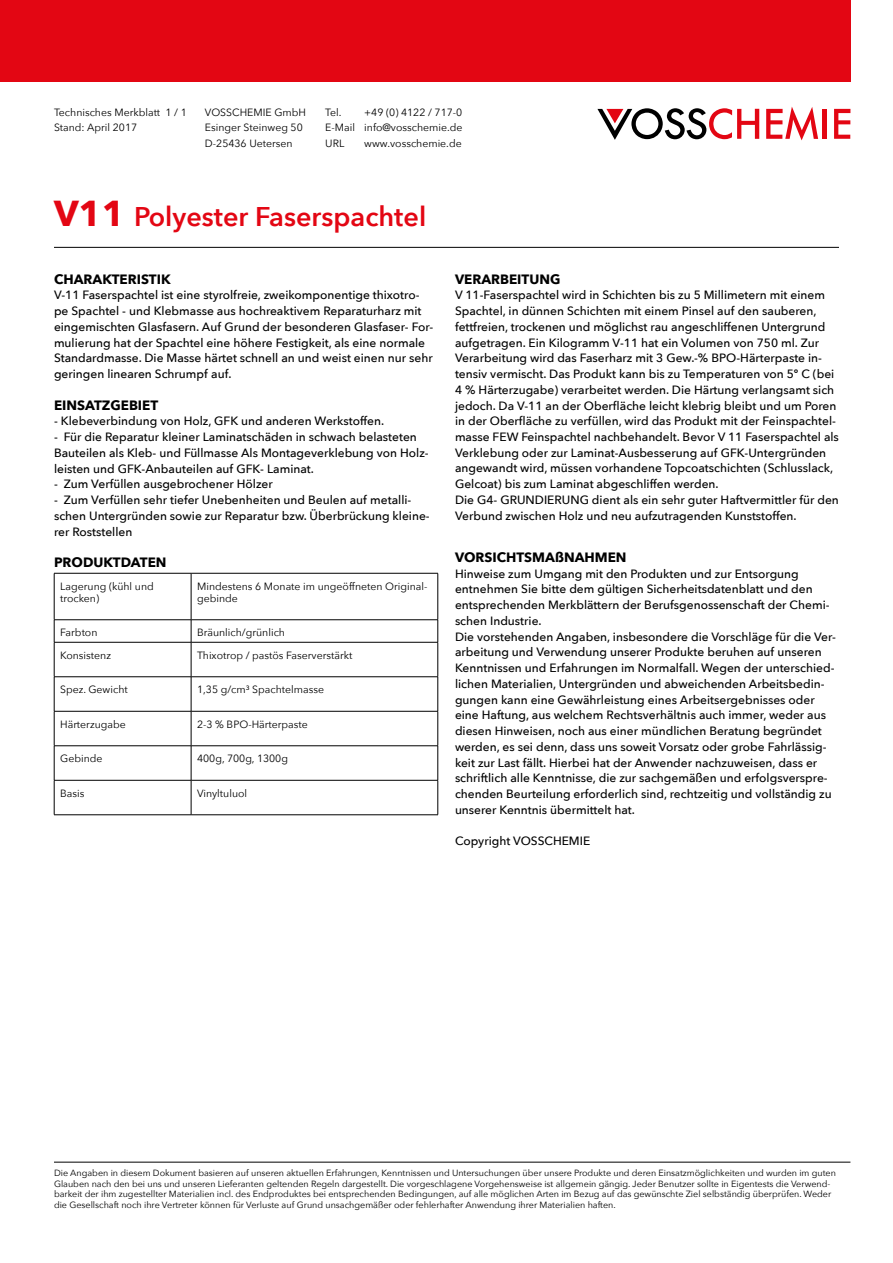
<style>
.page{position:relative;width:893px;height:1263px;background:#fff}
.page>*{position:absolute;margin:0;border:0;box-sizing:border-box;transform-origin:0 0}
.t1{font:600 27px "Avenir Next";color:#e30613}
.t2{font:700 13.5px "Avenir Next";color:#000}
.t3{font:500 12px/15.8px "Avenir Next";color:#000}
.t4{font:10.5px/15.8px "Avenir Next";color:#000}
.t5{font:9px/10.5px "Avenir Next";color:#000}
.s1{font-weight:700;font-size:36px}
</style>
<div class="page">
<hr style="left:54px;top:247px;width:785px;height:1px;background:#000">
<div style="left:0;top:0;width:850px;height:82px;background:#e30613"></div>
<svg style="left:766px;top:107px;width:52px;height:33px"></svg>
<hr style="left:823px;top:109px;width:4px;height:30px;background:#e30613">
<svg style="left:834px;top:109px;width:16px;height:30px"></svg>
<svg style="left:597px;top:108px;width:162px;height:32px"></svg>
<hr style="left:54px;top:573px;width:137px;height:1px;background:#000">
<hr style="left:54px;top:573px;width:1px;height:47px;background:#000">
<hr style="left:191px;top:573px;width:247px;height:1px;background:#000">
<hr style="left:191px;top:573px;width:1px;height:47px;background:#000">
<hr style="left:438px;top:573px;width:1px;height:47px;background:#000">
<hr style="left:54px;top:619px;width:137px;height:1px;background:#000">
<svg style="left:54px;top:620px;width:1px;height:22px"></svg>
<hr style="left:191px;top:619px;width:247px;height:1px;background:#000">
<svg style="left:191px;top:620px;width:1px;height:22px"></svg>
<svg style="left:438px;top:620px;width:1px;height:22px"></svg>
<hr style="left:54px;top:642px;width:137px;height:1px;background:#000">
<hr style="left:54px;top:642px;width:1px;height:35px;background:#000">
<hr style="left:191px;top:642px;width:247px;height:1px;background:#000">
<hr style="left:191px;top:642px;width:1px;height:35px;background:#000">
<hr style="left:438px;top:642px;width:1px;height:35px;background:#000">
<hr style="left:54px;top:676px;width:137px;height:1px;background:#000">
<hr style="left:54px;top:677px;width:1px;height:34px;background:#000">
<hr style="left:191px;top:676px;width:247px;height:1px;background:#000">
<hr style="left:191px;top:677px;width:1px;height:34px;background:#000">
<hr style="left:438px;top:677px;width:1px;height:34px;background:#000">
<hr style="left:54px;top:711px;width:137px;height:1px;background:#000">
<hr style="left:54px;top:711px;width:1px;height:35px;background:#000">
<hr style="left:191px;top:711px;width:247px;height:1px;background:#000">
<hr style="left:191px;top:711px;width:1px;height:35px;background:#000">
<hr style="left:438px;top:711px;width:1px;height:35px;background:#000">
<hr style="left:54px;top:745px;width:137px;height:1px;background:#000">
<hr style="left:54px;top:746px;width:1px;height:34px;background:#000">
<hr style="left:191px;top:745px;width:247px;height:1px;background:#000">
<hr style="left:191px;top:746px;width:1px;height:34px;background:#000">
<hr style="left:438px;top:746px;width:1px;height:34px;background:#000">
<hr style="left:54px;top:780px;width:137px;height:1px;background:#000">
<hr style="left:54px;top:780px;width:1px;height:35px;background:#000">
<hr style="left:191px;top:780px;width:247px;height:1px;background:#000">
<hr style="left:191px;top:780px;width:1px;height:35px;background:#000">
<hr style="left:438px;top:780px;width:1px;height:35px;background:#000">
<hr style="left:54px;top:814px;width:137px;height:1px;background:#000">
<hr style="left:191px;top:814px;width:247px;height:1px;background:#000">
<hr style="left:54px;top:1162px;width:796px;height:1px;background:#000">
<p class="t4" style="left:54px;top:104px;width:134px">Technisches Merkblatt 1 / 1<br>Stand: April 2017</p>
<p class="t4" style="left:205px;top:104px;width:103px">VOSSCHEMIE GmbH<br>Esinger Steinweg 50<br>D-25436 Uetersen</p>
<p class="t4" style="left:325px;top:104px;width:18px">Tel.</p>
<p class="t4" style="left:325px;top:104px;width:139px;text-align:justify;text-indent:39px">+49 (0) 4122 / 717-0<br>E-Mail info@vosschemie.de URL</p>
<p class="t4" style="left:364px;top:135px;width:99px">www.vosschemie.de</p>
<h1 class="t1" style="left:54px;top:193px;width:374px"><span class="s1">V11</span> Polyester Faserspachtel</h1>
<p class="t2" style="left:54px;top:267px;width:118px">CHARAKTERISTIK</p>
<p class="t3" style="left:54px;top:287px;width:381px">V-11 Faserspachtel ist eine styrolfreie, zweikomponentige thixotro&shy;pe Spachtel - und Klebmasse aus hochreaktivem Reparaturharz mit eingemischten Glasfasern. Auf Grund der besonderen Glasfaser- For&shy;mulierung hat der Spachtel eine höhere Festigkeit, als eine normale Standardmasse. Die Masse härtet schnell an und weist einen nur sehr geringen linearen Schrumpf auf.</p>
<p class="t2" style="left:54px;top:393px;width:106px">EINSATZGEBIET</p>
<p class="t3" style="left:54px;top:413px;width:332px">- Klebeverbindung von Holz, GFK und anderen Werkstoffen.</p>
<p class="t3" style="left:54px;top:429px;width:376px">- Für die Reparatur kleiner Laminatschäden in schwach belasteten<br>Bauteilen als Kleb- und Füllmasse Als Montageverklebung von Holz&shy;leisten und GFK-Anbauteilen auf GFK- Laminat.</p>
<p class="t3" style="left:54px;top:476px;width:220px">- Zum Verfüllen ausgebrochener Hölzer</p>
<p class="t3" style="left:54px;top:492px;width:377px">- Zum Verfüllen sehr tiefer Unebenheiten und Beulen auf metalli&shy;schen Untergründen sowie zur Reparatur bzw. Überbrückung kleine&shy;rer Roststellen</p>
<p class="t2" style="left:54px;top:551px;width:114px">PRODUKTDATEN</p>
<p class="t4" style="left:60px;top:580px;width:95px;line-height:12px">Lagerung (kühl und trocken)</p>
<p class="t4" style="left:197px;top:580px;width:232px;line-height:12px">Mindestens 6 Monate im ungeöffneten Original&shy;gebinde</p>
<p class="t4" style="left:60px;top:624px;width:39px">Farbton</p>
<p class="t4" style="left:197px;top:624px;width:89px">Bräunlich/grünlich</p>
<p class="t4" style="left:60px;top:647px;width:52px">Konsistenz</p>
<p class="t4" style="left:197px;top:647px;width:157px">Thixotrop / pastös Faserverstärkt</p>
<p class="t4" style="left:60px;top:681px;width:69px">Spez. Gewicht</p>
<p class="t4" style="left:197px;top:681px;width:128px">1,35 g/cm³ Spachtelmasse</p>
<p class="t4" style="left:60px;top:716px;width:67px">Härterzugabe</p>
<p class="t4" style="left:197px;top:716px;width:112px">2-3 % BPO-Härterpaste</p>
<p class="t4" style="left:60px;top:750px;width:44px">Gebinde</p>
<p class="t4" style="left:197px;top:750px;width:92px">400g, 700g, 1300g</p>
<p class="t4" style="left:60px;top:785px;width:26px">Basis</p>
<p class="t4" style="left:197px;top:785px;width:52px">Vinyltuluol</p>
<p class="t2" style="left:455px;top:267px;width:107px">VERARBEITUNG</p>
<p class="t3" style="left:455px;top:287px;width:385px">V 11-Faserspachtel wird in Schichten bis zu 5 Millimetern mit einem Spachtel, in dünnen Schichten mit einem Pinsel auf den sauberen, fettfreien, trockenen und möglichst rau angeschliffenen Untergrund aufgetragen. Ein Kilogramm V-11 hat ein Volumen von 750 ml. Zur Verarbeitung wird das Faserharz mit 3 Gew.-% BPO-Härterpaste in&shy;tensiv vermischt. Das Produkt kann bis zu Temperaturen von 5º C (bei 4 % Härterzugabe) verarbeitet werden. Die Härtung verlangsamt sich jedoch. Da V-11 an der Oberfläche leicht klebrig bleibt und um Poren in der Oberfläche zu verfüllen, wird das Produkt mit der Feinspachtel&shy;masse FEW Feinspachtel nachbehandelt. Bevor V 11 Faserspachtel als Verklebung oder zur Laminat-Ausbesserung auf GFK-Untergründen angewandt wird, müssen vorhandene Topcoatschichten (Schlusslack, Gelcoat) bis zum Laminat abgeschliffen werden.<br>Die G4- GRUNDIERUNG dient als ein sehr guter Haftvermittler für den Verbund zwischen Holz und neu aufzutragenden Kunststoffen.</p>
<p class="t2" style="left:455px;top:545px;width:173px">VORSICHTSMAßNAHMEN</p>
<p class="t3" style="left:455px;top:565px;width:383px">Hinweise zum Umgang mit den Produkten und zur Entsorgung entnehmen Sie bitte dem gültigen Sicherheitsdatenblatt und den entsprechenden Merkblättern der Berufsgenossenschaft der Chemi&shy;schen Industrie.<br>Die vorstehenden Angaben, insbesondere die Vorschläge für die Ver&shy;arbeitung und Verwendung unserer Produkte beruhen auf unseren Kenntnissen und Erfahrungen im Normalfall. Wegen der unterschied&shy;lichen Materialien, Untergründen und abweichenden Arbeitsbedin&shy;gungen kann eine Gewährleistung eines Arbeitsergebnisses oder eine Haftung, aus welchem Rechtsverhältnis auch immer, weder aus diesen Hinweisen, noch aus einer mündlichen Beratung begründet werden, es sei denn, dass uns soweit Vorsatz oder grobe Fahrlässig&shy;keit zur Last fällt. Hierbei hat der Anwender nachzuweisen, dass er schriftlich alle Kenntnisse, die zur sachgemäßen und erfolgsverspre&shy;chenden Beurteilung erforderlich sind, rechtzeitig und vollständig zu unserer Kenntnis übermittelt hat.</p>
<p class="t3" style="left:455px;top:833px;width:137px">Copyright VOSSCHEMIE</p>
<p class="t5" style="left:54px;top:1167px;width:783px">Die Angaben in diesem Dokument basieren auf unseren aktuellen Erfahrungen, Kenntnissen und Untersuchungen über unsere Produkte und deren Einsatzmöglichkeiten und wurden im guten Glauben nach den bei uns und unseren Lieferanten geltenden Regeln dargestellt. Die vorgeschlagene Vorgehensweise ist allgemein gängig. Jeder Benutzer sollte in Eigentests die Verwend&shy;barkeit der ihm zugestellter Materialien incl. des Endproduktes bei entsprechenden Bedingungen, auf alle möglichen Arten im Bezug auf das gewünschte Ziel selbständig überprüfen. Weder die Gesellschaft noch ihre Vertreter können für Verluste auf Grund unsachgemäßer oder fehlerhafter Anwendung ihrer Materialien haften.</p>
</div>
